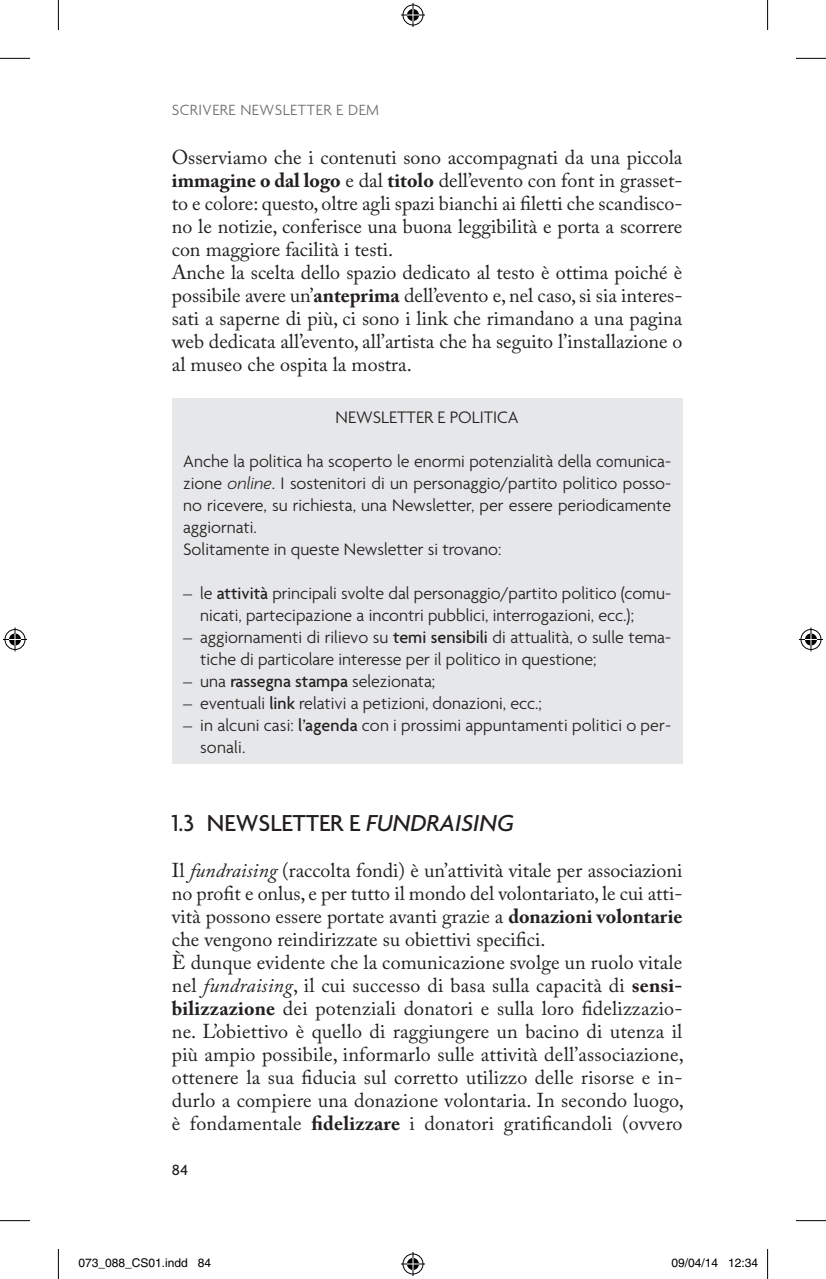
<style>
.page{position:relative;width:826px;height:1279px;background:#fff}
.page>*{position:absolute;margin:0;border:0;box-sizing:border-box;transform-origin:0 0}
.t1{font:500 25px "Agenda";color:#231f20}
.t2{font:20px/23px "Adobe Caslon Pro";color:#231f20}
.t3{font:300 18px/22px "Agenda";color:#231f20}
.t4{font:300 16px "Agenda";letter-spacing:.03em;color:#6c6d70}
.t5{font:500 16px "Agenda";color:#231f20}
.t6{font:12px "Helvetica";color:#000}
.s1{font-weight:700}
.s2{font-style:italic}
.s3{font-weight:500}
</style>
<div class="page">
<div style="left:172px;top:399px;width:510px;height:365px;background:#e6e7e9"></div>
<hr style="left:0;top:58px;width:30px;height:1px;background:#000">
<hr style="left:795px;top:58px;width:30px;height:1px;background:#000">
<hr style="left:0;top:1220px;width:30px;height:1px;background:#000">
<hr style="left:795px;top:1220px;width:30px;height:1px;background:#000">
<hr style="left:58px;top:0;width:1px;height:30px;background:#000">
<hr style="left:58px;top:1249px;width:1px;height:30px;background:#000">
<hr style="left:767px;top:0;width:1px;height:30px;background:#000">
<hr style="left:767px;top:1249px;width:1px;height:30px;background:#000">
<svg style="left:401px;top:3px;width:24px;height:24px"></svg>
<svg style="left:401px;top:1252px;width:24px;height:24px"></svg>
<svg style="left:3px;top:627px;width:24px;height:24px"></svg>
<svg style="left:799px;top:627px;width:23px;height:24px"></svg>
<div style="left:78px;top:1258px;width:7px;height:10px;border:1px solid #fff;border-radius:50%"></div>
<svg style="left:80px;top:1258px;width:5px;height:10px"></svg>
<div style="left:106px;top:1259px;width:5px;height:8px;border:1px solid #fff;border-radius:50%"></div>
<div style="left:105px;top:1258px;width:7px;height:10px;border:1px solid #fff;border-radius:50%"></div>
<div style="left:672px;top:1259px;width:5px;height:8px;border:1px solid #fff;border-radius:50%"></div>
<div style="left:671px;top:1258px;width:7px;height:10px;border:1px solid #fff;border-radius:50%"></div>
<p class="t4" style="left:172px;top:101px;width:209px">SCRIVERE NEWSLETTER E DEM</p>
<p class="t2" style="left:172px;top:145px;width:512px">Osserviamo che i contenuti sono accompagnati da una piccola <span class="s1">immagine o dal logo</span> e dal <span class="s1">titolo</span> dell’evento con font in grasset&shy;to e colore: questo, oltre agli spazi bianchi ai filetti che scandisco&shy;no le notizie, conferisce una buona leggibilità e porta a scorrere con maggiore facilità i testi.<br>Anche la scelta dello spazio dedicato al testo è ottima poiché è possibile avere un’<span class="s1">anteprima</span> dell’evento e, nel caso, si sia interes&shy;sati a saperne di più, ci sono i link che rimandano a una pagina web dedicata all’evento, all’artista che ha seguito l’installazione o al museo che ospita la mostra.</p>
<p class="t3" style="left:335px;top:407px;width:185px">NEWSLETTER E POLITICA</p>
<p class="t3" style="left:183px;top:451px;width:489px">Anche la politica ha scoperto le enormi potenzialità della comunica&shy;zione <span class="s2">online</span>. I sostenitori di un personaggio/partito politico posso&shy;no ricevere, su richiesta, una Newsletter, per essere periodicamente aggiornati.<br>Solitamente in queste Newsletter si trovano:</p>
<p class="t3" style="left:200px;top:583px;width:472px;text-indent:-17px">– le <span class="s3">attività</span> principali svolte dal personaggio/partito politico (comu&shy;nicati, partecipazione a incontri pubblici, interrogazioni, ecc.);</p>
<p class="t3" style="left:200px;top:627px;width:472px;text-indent:-17px">– aggiornamenti di rilievo su <span class="s3">temi sensibili</span> di attualità, o sulle tema&shy;tiche di particolare interesse per il politico in questione;</p>
<p class="t3" style="left:183px;top:671px;width:253px">– una <span class="s3">rassegna stampa</span> selezionata;</p>
<p class="t3" style="left:183px;top:693px;width:360px">– eventuali <span class="s3">link</span> relativi a petizioni, donazioni, ecc.;</p>
<p class="t3" style="left:200px;top:715px;width:472px;text-indent:-17px">– in alcuni casi: <span class="s3">l’agenda</span> con i prossimi appuntamenti politici o per&shy;sonali.</p>
<p class="t1" style="left:172px;top:809px;width:343px">1.3 N ewsletter e <span class="s2">FUNDRAISING</span></p>
<p class="t2" style="left:172px;top:858px;width:513px">Il <span class="s2">fundraising</span> (raccolta fondi) è un’attività vitale per associazioni no profit e onlus, e per tutto il mondo del volontariato, le cui atti&shy;vità possono essere portate avanti grazie a <span class="s1">donazioni volontarie </span>che vengono reindirizzate su obiettivi specifici.<br>È dunque evidente che la comunicazione svolge un ruolo vitale nel <span class="s2">fundraising</span>, il cui successo di basa sulla capacità di <span class="s1">sensi&shy;bilizzazione</span> dei potenziali donatori e sulla loro fidelizzazio&shy;ne. L’obiettivo è quello di raggiungere un bacino di utenza il più ampio possibile, informarlo sulle attività dell’associazione, ottenere la sua fiducia sul corretto utilizzo delle risorse e in&shy;durlo a compiere una donazione volontaria. In secondo luogo, è fondamentale <span class="s1">fidelizzare</span> i donatori gratificandoli (ovvero</p>
<p class="t5" style="left:172px;top:1162px;width:18px">84</p>
<p class="t6" style="left:78px;top:1256px;width:134px">073_088_CS01.indd 84</p>
<p class="t6" style="left:671px;top:1256px;width:88px">09/04/14 12:34</p>
</div>
